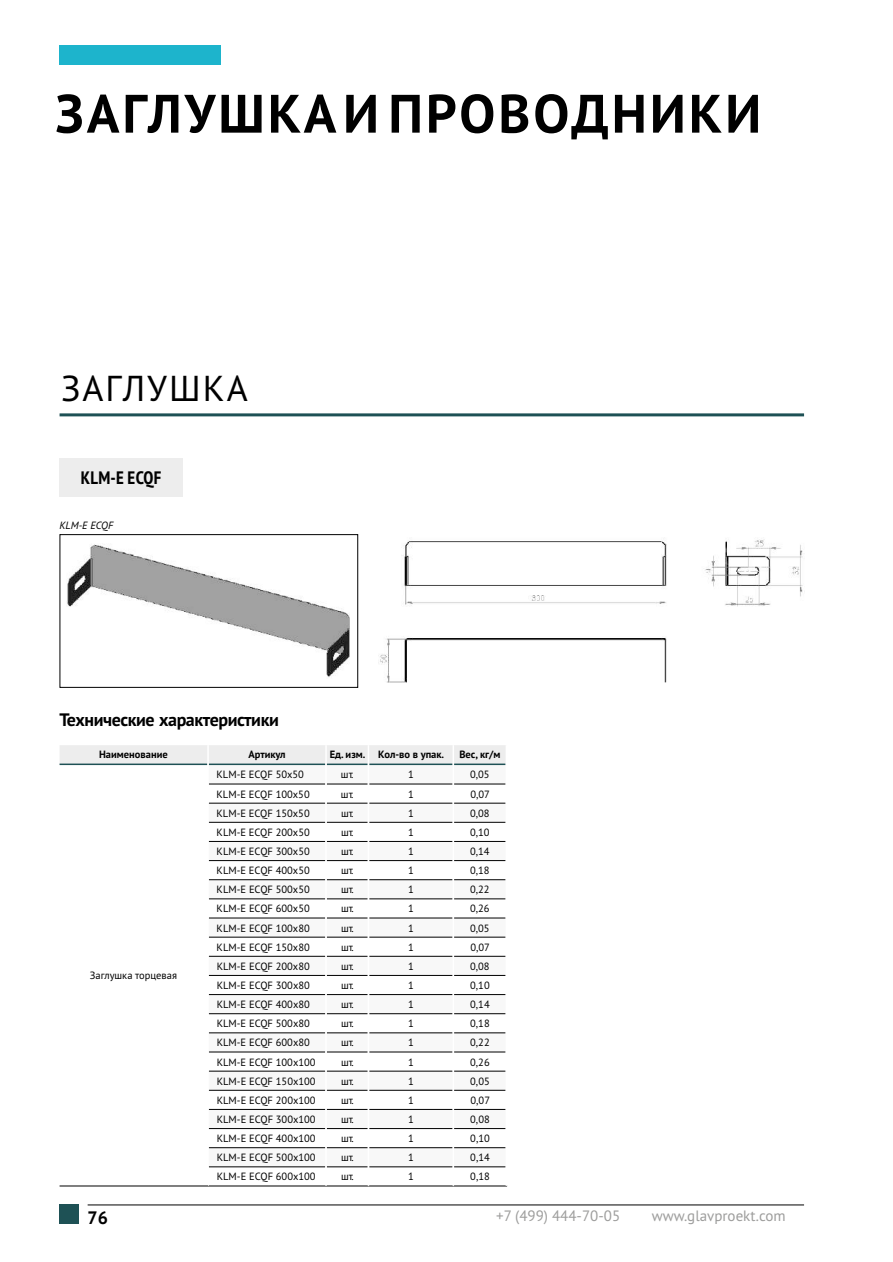
<style>
.page{position:relative;width:893px;height:1262px;background:#fff}
.page>*{position:absolute;margin:0;border:0;box-sizing:border-box;transform-origin:0 0}
.t1{font:700 54px "PT Sans";letter-spacing:.055em;color:#000}
.t2{font:36px "PT Sans";letter-spacing:.055em;color:#000}
.t3{font:700 18px "PT Sans";letter-spacing:-.025em;color:#000}
.t4{font:700 condensed 18px "PT Sans";letter-spacing:.015em;color:#000}
.t5{font:15px "PT Sans";color:#9d9d9c}
.t6{font:10.5px "PT Sans";color:#000}
.t7{font:700 10.5px "PT Sans";color:#000}
.t8{font:italic 10.5px "PT Sans";color:#000}
</style>
<div class="page">
<div style="left:60px;top:45px;width:161px;height:20px;background:#1db4cc"></div>
<hr style="left:60px;top:413px;width:744px;height:3px;background:#1e5155">
<hr style="left:208px;top:1185px;width:118px;height:1px;background:#000">
<hr style="left:326px;top:1185px;width:42px;height:1px;background:#000">
<hr style="left:368px;top:1185px;width:85px;height:1px;background:#000">
<hr style="left:453px;top:1185px;width:54px;height:1px;background:#000">
<svg style="left:60px;top:745px;width:446px;height:423px"></svg>
<hr style="left:60px;top:1185px;width:148px;height:1px;background:#000">
<img style="left:67px;top:544px;width:283px;height:133px">
<div style="left:60px;top:534px;width:298px;height:153px;border:1px solid #000"></div>
<img style="left:378px;top:539px;width:425px;height:144px">
<div style="left:60px;top:458px;width:123px;height:38px;background:#ededed"></div>
<div style="left:60px;top:1204px;width:19px;height:19px;background:#1e5155"></div>
<hr style="left:88px;top:1204px;width:716px;height:1px;background:#000">
<h1 class="t1" style="left:55px;top:78px;width:707px">ЗАГЛУШКАИ ПРОВОДНИКИ</h1>
<h2 class="t2" style="left:61px;top:373px;width:188px">ЗАГЛУШКА</h2>
<h3 class="t4" style="left:81px;top:465px;width:82px">KLM-E ECQF</h3>
<p class="t8" style="left:60px;top:521px;width:55px">KLM-E ECQF</p>
<h3 class="t3" style="left:60px;top:707px;width:221px">Технические характеристики</h3>
<p class="t7" style="left:99px;top:747px;width:70px">Наименование</p>
<p class="t7" style="left:248px;top:747px;width:39px">Артикул</p>
<p class="t7" style="left:330px;top:747px;width:116px">Ед. изм. Кол-во в упак.</p>
<p class="t7" style="left:459px;top:747px;width:43px">Вес, кг/м</p>
<p class="t6" style="left:90px;top:971px;width:89px">Заглушка торцевая</p>
<p class="t6" style="left:216px;top:770px;width:89px">KLM-E ECQF 50x50</p>
<p class="t6" style="left:341px;top:770px;width:14px">шт.</p>
<p class="t6" style="left:408px;top:770px;width:7px">1</p>
<p class="t6" style="left:470px;top:770px;width:21px">0,05</p>
<p class="t6" style="left:216px;top:789px;width:95px">KLM-E ECQF 100x50</p>
<p class="t6" style="left:341px;top:789px;width:14px">шт.</p>
<p class="t6" style="left:408px;top:789px;width:7px">1</p>
<p class="t6" style="left:470px;top:789px;width:21px">0,07</p>
<p class="t6" style="left:216px;top:808px;width:95px">KLM-E ECQF 150x50</p>
<p class="t6" style="left:341px;top:808px;width:14px">шт.</p>
<p class="t6" style="left:408px;top:808px;width:7px">1</p>
<p class="t6" style="left:470px;top:808px;width:21px">0,08</p>
<p class="t6" style="left:216px;top:827px;width:95px">KLM-E ECQF 200x50</p>
<p class="t6" style="left:341px;top:827px;width:14px">шт.</p>
<p class="t6" style="left:408px;top:827px;width:7px">1</p>
<p class="t6" style="left:470px;top:827px;width:21px">0,10</p>
<p class="t6" style="left:216px;top:847px;width:95px">KLM-E ECQF 300x50</p>
<p class="t6" style="left:341px;top:847px;width:14px">шт.</p>
<p class="t6" style="left:408px;top:847px;width:7px">1</p>
<p class="t6" style="left:470px;top:847px;width:21px">0,14</p>
<p class="t6" style="left:217px;top:866px;width:95px">KLM-E ECQF 400x50</p>
<p class="t6" style="left:341px;top:866px;width:14px">шт.</p>
<p class="t6" style="left:408px;top:866px;width:7px">1</p>
<p class="t6" style="left:470px;top:866px;width:21px">0,18</p>
<p class="t6" style="left:217px;top:885px;width:95px">KLM-E ECQF 500x50</p>
<p class="t6" style="left:341px;top:885px;width:14px">шт.</p>
<p class="t6" style="left:408px;top:885px;width:7px">1</p>
<p class="t6" style="left:470px;top:885px;width:21px">0,22</p>
<p class="t6" style="left:217px;top:904px;width:95px">KLM-E ECQF 600x50</p>
<p class="t6" style="left:341px;top:904px;width:14px">шт.</p>
<p class="t6" style="left:408px;top:904px;width:7px">1</p>
<p class="t6" style="left:470px;top:904px;width:21px">0,26</p>
<p class="t6" style="left:217px;top:923px;width:95px">KLM-E ECQF 100x80</p>
<p class="t6" style="left:341px;top:923px;width:14px">шт.</p>
<p class="t6" style="left:408px;top:923px;width:7px">1</p>
<p class="t6" style="left:470px;top:923px;width:21px">0,05</p>
<p class="t6" style="left:217px;top:942px;width:95px">KLM-E ECQF 150x80</p>
<p class="t6" style="left:341px;top:942px;width:14px">шт.</p>
<p class="t6" style="left:408px;top:942px;width:7px">1</p>
<p class="t6" style="left:470px;top:942px;width:21px">0,07</p>
<p class="t6" style="left:217px;top:961px;width:95px">KLM-E ECQF 200x80</p>
<p class="t6" style="left:341px;top:961px;width:14px">шт.</p>
<p class="t6" style="left:408px;top:961px;width:7px">1</p>
<p class="t6" style="left:470px;top:961px;width:21px">0,08</p>
<p class="t6" style="left:217px;top:981px;width:95px">KLM-E ECQF 300x80</p>
<p class="t6" style="left:341px;top:981px;width:14px">шт.</p>
<p class="t6" style="left:408px;top:981px;width:7px">1</p>
<p class="t6" style="left:470px;top:981px;width:21px">0,10</p>
<p class="t6" style="left:217px;top:1000px;width:95px">KLM-E ECQF 400x80</p>
<p class="t6" style="left:341px;top:1000px;width:14px">шт.</p>
<p class="t6" style="left:408px;top:1000px;width:7px">1</p>
<p class="t6" style="left:470px;top:1000px;width:21px">0,14</p>
<p class="t6" style="left:217px;top:1019px;width:95px">KLM-E ECQF 500x80</p>
<p class="t6" style="left:341px;top:1019px;width:14px">шт.</p>
<p class="t6" style="left:408px;top:1019px;width:7px">1</p>
<p class="t6" style="left:470px;top:1019px;width:21px">0,18</p>
<p class="t6" style="left:217px;top:1038px;width:95px">KLM-E ECQF 600x80</p>
<p class="t6" style="left:341px;top:1038px;width:14px">шт.</p>
<p class="t6" style="left:408px;top:1038px;width:7px">1</p>
<p class="t6" style="left:470px;top:1038px;width:21px">0,22</p>
<p class="t6" style="left:217px;top:1057px;width:100px">KLM-E ECQF 100x100</p>
<p class="t6" style="left:341px;top:1057px;width:14px">шт.</p>
<p class="t6" style="left:408px;top:1057px;width:7px">1</p>
<p class="t6" style="left:470px;top:1057px;width:21px">0,26</p>
<p class="t6" style="left:217px;top:1076px;width:100px">KLM-E ECQF 150x100</p>
<p class="t6" style="left:341px;top:1076px;width:14px">шт.</p>
<p class="t6" style="left:408px;top:1076px;width:7px">1</p>
<p class="t6" style="left:470px;top:1076px;width:21px">0,05</p>
<p class="t6" style="left:217px;top:1095px;width:100px">KLM-E ECQF 200x100</p>
<p class="t6" style="left:341px;top:1095px;width:14px">шт.</p>
<p class="t6" style="left:408px;top:1095px;width:7px">1</p>
<p class="t6" style="left:470px;top:1095px;width:21px">0,07</p>
<p class="t6" style="left:217px;top:1114px;width:100px">KLM-E ECQF 300x100</p>
<p class="t6" style="left:341px;top:1114px;width:14px">шт.</p>
<p class="t6" style="left:408px;top:1114px;width:7px">1</p>
<p class="t6" style="left:470px;top:1114px;width:21px">0,08</p>
<p class="t6" style="left:217px;top:1134px;width:100px">KLM-E ECQF 400x100</p>
<p class="t6" style="left:341px;top:1134px;width:14px">шт.</p>
<p class="t6" style="left:408px;top:1134px;width:7px">1</p>
<p class="t6" style="left:470px;top:1134px;width:21px">0,10</p>
<p class="t6" style="left:217px;top:1153px;width:100px">KLM-E ECQF 500x100</p>
<p class="t6" style="left:341px;top:1153px;width:14px">шт.</p>
<p class="t6" style="left:408px;top:1153px;width:7px">1</p>
<p class="t6" style="left:470px;top:1153px;width:21px">0,14</p>
<p class="t6" style="left:217px;top:1172px;width:100px">KLM-E ECQF 600x100</p>
<p class="t6" style="left:341px;top:1172px;width:14px">шт.</p>
<p class="t6" style="left:408px;top:1172px;width:7px">1</p>
<p class="t6" style="left:470px;top:1172px;width:21px">0,18</p>
<h3 class="t3" style="left:88px;top:1205px;width:22px">76</h3>
<h3 class="t5" style="left:496px;top:1209px;width:125px">+7 (499) 444-70-05</h3>
<h3 class="t5" style="left:652px;top:1209px;width:135px">www.glavproekt.com</h3>
</div>
